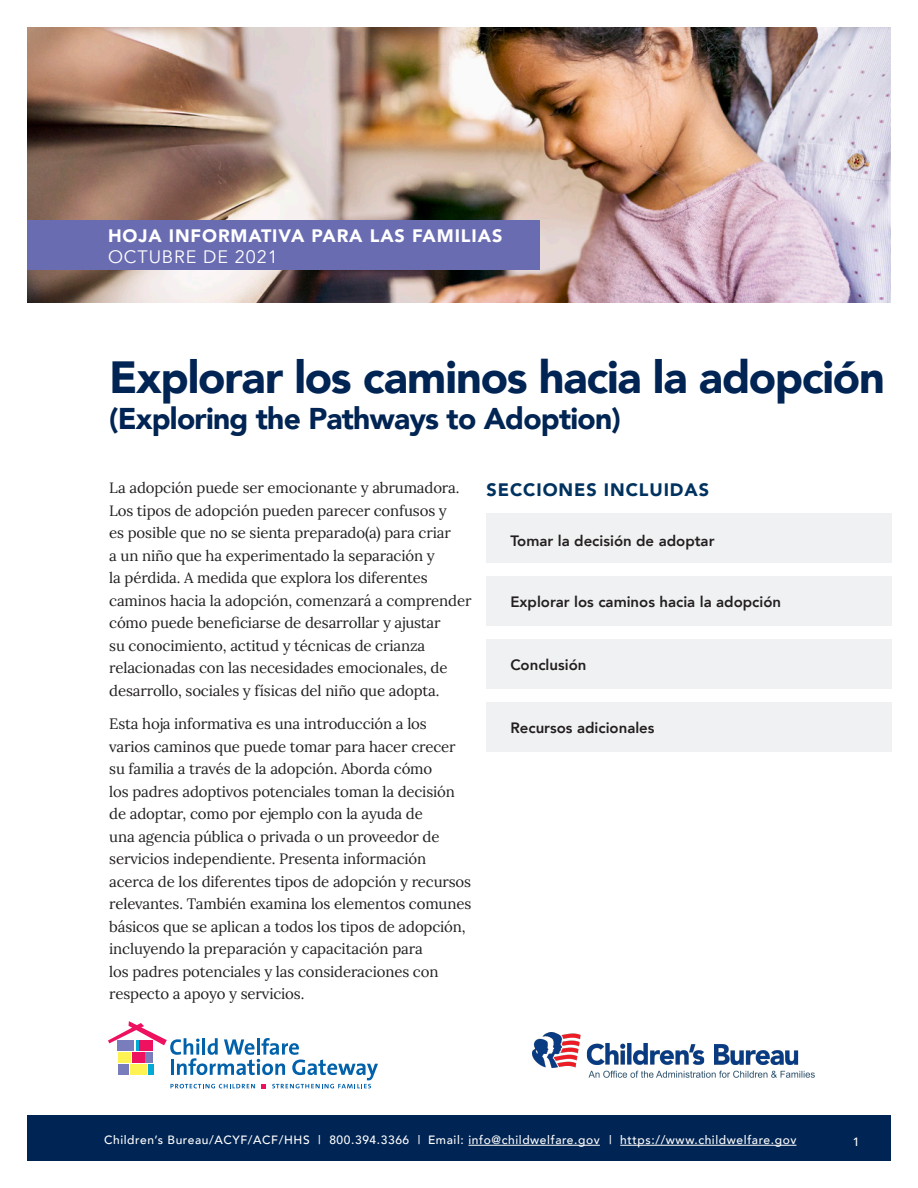
<style>
.page{position:relative;width:918px;height:1188px;background:#fff}
.page>*{position:absolute;margin:0;border:0;box-sizing:border-box;transform-origin:0 0}
.t1{font:900 45px "Avenir";letter-spacing:-.025em;color:#002453}
.t2{font:900 30px "Avenir";letter-spacing:-.025em;color:#002453}
.t3{font:900 18px/21.6px "Avenir";letter-spacing:.05em;color:#fff}
.t4{font:900 18px "Avenir";letter-spacing:.05em;color:#00325f}
.t5{font:15px/22.5px "Lora";letter-spacing:-.01em;color:#231f20}
.t6{font:800 15px "Avenir";color:#231f20}
.t7{font:500 12px "Avenir";letter-spacing:.05em;color:#fff}
.s1{font-weight:400}
</style>
<div class="page">
<div style="left:27px;top:1116px;width:864px;height:45px;background:#002453"></div>
<img style="left:27px;top:27px;width:864px;height:276px">
<div style="left:27px;top:220px;width:513px;height:50px;background:#6a6cb2"></div>
<hr style="left:620px;top:1145px;width:176px;height:1px;background:#fff">
<hr style="left:468px;top:1145px;width:132px;height:1px;background:#fff">
<svg style="left:108px;top:1021px;width:270px;height:67px"></svg>
<img style="left:532px;top:1032px;width:282px;height:45px">
<div style="left:487px;top:513px;width:405px;height:50px;background:#f0f1f2"></div>
<div style="left:487px;top:639px;width:405px;height:50px;background:#f0f1f2"></div>
<div style="left:487px;top:576px;width:405px;height:50px;background:#f0f1f2"></div>
<div style="left:487px;top:702px;width:405px;height:50px;background:#f0f1f2"></div>
<p class="t3" style="left:108px;top:224px;width:396px">HOJA INFORMATIVA PARA LAS FAMILIAS<br><span class="s1">OCTUBRE DE 2021</span></p>
<h1 class="t1" style="left:109px;top:339px;width:778px">Explorar los caminos hacia la adopción</h1>
<h1 class="t2" style="left:109px;top:393px;width:513px">(Exploring the Pathways to Adoption)</h1>
<p class="t5" style="left:109px;top:476px;width:364px">La adopción puede ser emocionante y abrumadora.<br>Los tipos de adopción pueden parecer confusos y<br>es posible que no se sienta preparado(a) para criar<br>a un niño que ha experimentado la separación y<br>la pérdida. A medida que explora los diferentes caminos hacia la adopción, comenzará a comprender cómo puede beneficiarse de desarrollar y ajustar<br>su conocimiento, actitud y técnicas de crianza relacionadas con las necesidades emocionales, de desarrollo, sociales y físicas del niño que adopta.</p>
<p class="t5" style="left:109px;top:712px;width:364px">Esta hoja informativa es una introducción a los varios caminos que puede tomar para hacer crecer su familia a través de la adopción. Aborda cómo<br>los padres adoptivos potenciales toman la decisión de adoptar, como por ejemplo con la ayuda de<br>una agencia pública o privada o un proveedor de servicios independiente. Presenta información acerca de los diferentes tipos de adopción y recursos relevantes. También examina los elementos comunes básicos que se aplican a todos los tipos de adopción, incluyendo la preparación y capacitación para<br>los padres potenciales y las consideraciones con respecto a apoyo y servicios.</p>
<h2 class="t4" style="left:487px;top:475px;width:224px">SECCIONES INCLUIDAS</h2>
<p class="t6" style="left:510px;top:529px;width:206px">Tomar la decisión de adoptar</p>
<p class="t6" style="left:510px;top:590px;width:272px">Explorar los caminos hacia la adopción</p>
<p class="t6" style="left:510px;top:653px;width:78px">Conclusión</p>
<p class="t6" style="left:510px;top:716px;width:146px">Recursos adicionales</p>
<p class="t7" style="left:104px;top:1130px;width:318px">Children’s Bureau/ACYF/ACF/HHS | 800.394.3366 |</p>
<p class="t7" style="left:428px;top:1130px;width:173px">Email: info@childwelfare.gov</p>
<p class="t7" style="left:609px;top:1130px;width:189px">| https://www.childwelfare.gov</p>
<p class="t7" style="left:853px;top:1131px;width:8px">1</p>
</div>
